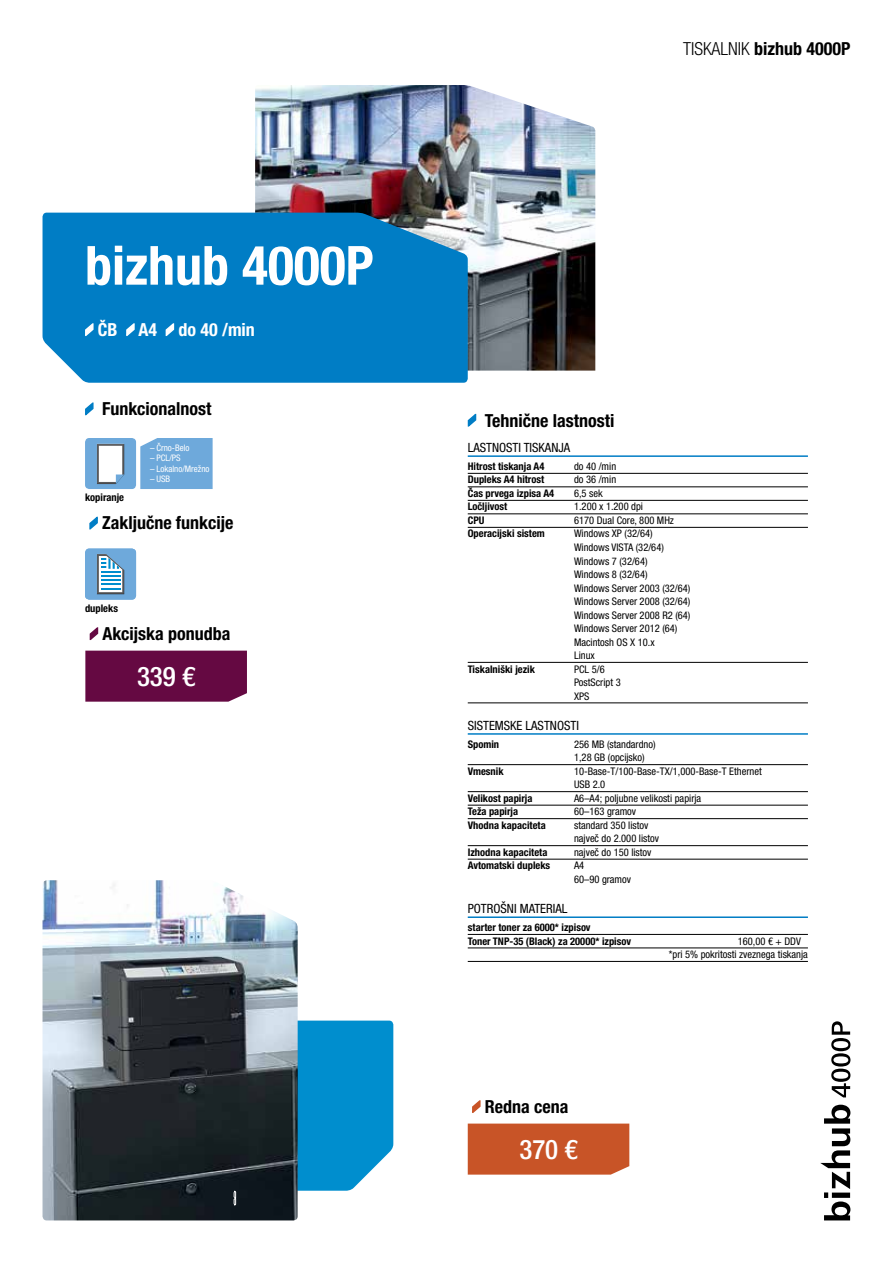
<style>
.page{position:relative;width:893px;height:1263px;background:#fff}
.page>*{position:absolute;margin:0;border:0;box-sizing:border-box;transform-origin:0 0}
.t1{font:700 condensed 54px "Helvetica Neue LTW1 G";color:#fff}
.t2{font:500 condensed 27px "Helvetica Neue LTW1 G";color:#fff}
.t3{font:700 condensed 18px "Helvetica Neue LTW1 G";color:#000}
.t4{font:700 condensed 18px "Helvetica Neue LTW1 G";color:#fff}
.t5{font:condensed 12.75px "Helvetica Neue LTW1 G";color:#000}
.t6{font:condensed 10.5px/13.5px "Helvetica Neue LTW1 G";color:#000}
.t7{font:700 condensed 10.5px/13.5px "Helvetica Neue LTW1 G";color:#000}
.t8{font:condensed 9px "Helvetica Neue LTW1 G";color:#fff}
.s1{font-weight:300}
</style>
<div class="page">
<img style="left:255px;top:85px;width:340px;height:286px">
<svg style="left:467px;top:413px;width:10px;height:14px"></svg>
<div style="left:43px;top:213px;width:425px;height:170px;background:#007dc5"></div>
<svg style="left:85px;top:402px;width:9px;height:14px"></svg>
<svg style="left:89px;top:516px;width:9px;height:14px"></svg>
<svg style="left:84px;top:321px;width:10px;height:16px"></svg>
<svg style="left:125px;top:321px;width:10px;height:16px"></svg>
<svg style="left:164px;top:321px;width:11px;height:16px"></svg>
<div style="left:85px;top:438px;width:51px;height:51px;background:#6ea9db;border-radius:4px"></div>
<div style="left:140px;top:438px;width:73px;height:51px;background:#6ea9db"></div>
<svg style="left:96px;top:443px;width:29px;height:42px"></svg>
<svg style="left:97px;top:444px;width:27px;height:40px"></svg>
<div style="left:85px;top:549px;width:51px;height:51px;background:#6ea9db;border-radius:4px"></div>
<svg style="left:97px;top:570px;width:28px;height:25px"></svg>
<svg style="left:97px;top:554px;width:27px;height:40px"></svg>
<img style="left:43px;top:880px;width:255px;height:340px">
<svg style="left:820px;top:1105px;width:30px;height:115px"></svg>
<svg style="left:831px;top:1021px;width:19px;height:76px"></svg>
<hr style="left:468px;top:455px;width:340px;height:2px;background:#007dc5">
<hr style="left:468px;top:473px;width:340px;height:1px;background:#000">
<hr style="left:468px;top:487px;width:340px;height:1px;background:#000">
<hr style="left:468px;top:500px;width:340px;height:1px;background:#000">
<hr style="left:468px;top:514px;width:340px;height:1px;background:#000">
<hr style="left:468px;top:527px;width:340px;height:1px;background:#000">
<hr style="left:468px;top:662px;width:340px;height:1px;background:#000">
<hr style="left:468px;top:703px;width:340px;height:1px;background:#000">
<hr style="left:468px;top:733px;width:340px;height:2px;background:#007dc5">
<hr style="left:468px;top:764px;width:340px;height:1px;background:#000">
<hr style="left:468px;top:791px;width:340px;height:1px;background:#000">
<hr style="left:468px;top:805px;width:340px;height:1px;background:#000">
<hr style="left:468px;top:818px;width:340px;height:1px;background:#000">
<hr style="left:468px;top:845px;width:340px;height:1px;background:#000">
<hr style="left:468px;top:859px;width:340px;height:1px;background:#000">
<hr style="left:468px;top:916px;width:340px;height:2px;background:#007dc5">
<hr style="left:468px;top:934px;width:340px;height:1px;background:#000">
<hr style="left:468px;top:948px;width:340px;height:1px;background:#000">
<hr style="left:468px;top:961px;width:340px;height:1px;background:#000">
<svg style="left:89px;top:627px;width:10px;height:13px"></svg>
<div style="left:85px;top:651px;width:162px;height:51px;background:#650942"></div>
<svg style="left:472px;top:1100px;width:9px;height:13px"></svg>
<div style="left:468px;top:1123px;width:161px;height:51px;background:#c85427"></div>
<svg style="left:223px;top:1020px;width:170px;height:186px;background:#2c7596"></svg>
<h1 class="t1" style="left:85px;top:233px;width:290px">bizhub 4000P</h1>
<h3 class="t4" style="left:98px;top:319px;width:159px">ČB A4 do 40 /min</h3>
<h3 class="t3" style="left:102px;top:398px;width:111px">Funkcionalnost</h3>
<p class="t7" style="left:85px;top:491px;width:41px">kopiranje</p>
<p class="t8" style="left:150px;top:442px;width:41px">– Črno-Belo</p>
<p class="t8" style="left:150px;top:453px;width:32px">– PCL/PS</p>
<p class="t8" style="left:150px;top:463px;width:61px">– Lokalno/Mrežno</p>
<p class="t8" style="left:150px;top:474px;width:22px">– USB</p>
<h3 class="t3" style="left:102px;top:512px;width:133px">Zaključne funkcije</h3>
<p class="t7" style="left:85px;top:601px;width:35px">dupleks</p>
<h3 class="t3" style="left:102px;top:623px;width:130px">Akcijska ponudba</h3>
<h2 class="t2" style="left:137px;top:660px;width:60px">339 €</h2>
<h3 class="t3" style="left:683px;top:38px;width:169px"><span class="s1">TISKALNIK</span> bizhub 4000P</h3>
<h3 class="t3" style="left:485px;top:409px;width:131px">Tehnične lastnosti</h3>
<p class="t5" style="left:468px;top:440px;width:104px">LASTNOSTI TISKANJA</p>
<p class="t7" style="left:468px;top:459px;width:78px">Hitrost tiskanja A4</p>
<p class="t6" style="left:574px;top:460px;width:44px">do 40 /min</p>
<p class="t7" style="left:468px;top:473px;width:78px">Dupleks A4 hitrost</p>
<p class="t6" style="left:574px;top:473px;width:44px">do 36 /min</p>
<p class="t7" style="left:468px;top:486px;width:88px">Čas prvega izpisa A4</p>
<p class="t6" style="left:574px;top:487px;width:30px">6,5 sek</p>
<p class="t7" style="left:468px;top:500px;width:41px">Ločljivost</p>
<p class="t6" style="left:574px;top:500px;width:71px">1.200 x 1.200 dpi</p>
<p class="t7" style="left:468px;top:513px;width:18px">CPU</p>
<p class="t6" style="left:574px;top:514px;width:101px">6170 Dual Core, 800 MHz</p>
<p class="t7" style="left:468px;top:527px;width:79px">Operacijski sistem</p>
<p class="t6" style="left:574px;top:527px;width:118px">Windows XP (32/64)<br>Windows VISTA (32/64)<br>Windows 7 (32/64)<br>Windows 8 (32/64)<br>Windows Server 2003 (32/64)<br>Windows Server 2008 (32/64)<br>Windows Server 2008 R2 (64)<br>Windows Server 2012 (64)<br>Macintosh OS X 10.x<br>Linux</p>
<p class="t7" style="left:468px;top:662px;width:69px">Tiskalniški jezik</p>
<p class="t6" style="left:574px;top:662px;width:48px">PCL 5/6<br>PostScript 3<br>XPS</p>
<p class="t5" style="left:468px;top:718px;width:113px">SISTEMSKE LASTNOSTI</p>
<p class="t7" style="left:468px;top:737px;width:33px">Spomin</p>
<p class="t6" style="left:574px;top:737px;width:83px">256 MB (standardno)<br>1,28 GB (opcijsko)</p>
<p class="t7" style="left:468px;top:764px;width:37px">Vmesnik</p>
<p class="t6" style="left:574px;top:764px;width:189px">10-Base-T/100-Base-TX/1,000-Base-T Ethernet<br>USB 2.0</p>
<p class="t7" style="left:468px;top:791px;width:66px">Velikost papirja</p>
<p class="t6" style="left:574px;top:791px;width:129px">A6–A4; poljubne velikosti papirja</p>
<p class="t7" style="left:468px;top:805px;width:52px">Teža papirja</p>
<p class="t6" style="left:574px;top:805px;width:64px">60–163 gramov</p>
<p class="t7" style="left:468px;top:818px;width:80px">Vhodna kapaciteta</p>
<p class="t6" style="left:574px;top:818px;width:87px">standard 350 listov največ do 2.000 listov</p>
<p class="t7" style="left:468px;top:845px;width:81px">Izhodna kapaciteta</p>
<p class="t6" style="left:574px;top:845px;width:79px">največ do 150 listov</p>
<p class="t7" style="left:468px;top:859px;width:84px">Avtomatski dupleks</p>
<p class="t6" style="left:574px;top:859px;width:59px">A4<br>60–90 gramov</p>
<p class="t5" style="left:468px;top:901px;width:101px">POTROŠNI MATERIAL</p>
<p class="t7" style="left:468px;top:921px;width:165px">starter toner za 6000* izpisov<br>Toner TNP-35 (Black) za 20000* izpisov</p>
<p class="t6" style="left:669px;top:934px;width:141px;text-indent:69px">160,00 € + DDV *pri 5% pokritosti zveznega tiskanja</p>
<h3 class="t3" style="left:485px;top:1096px;width:85px">Redna cena</h3>
<h2 class="t2" style="left:519px;top:1133px;width:60px">370 €</h2>
</div>
